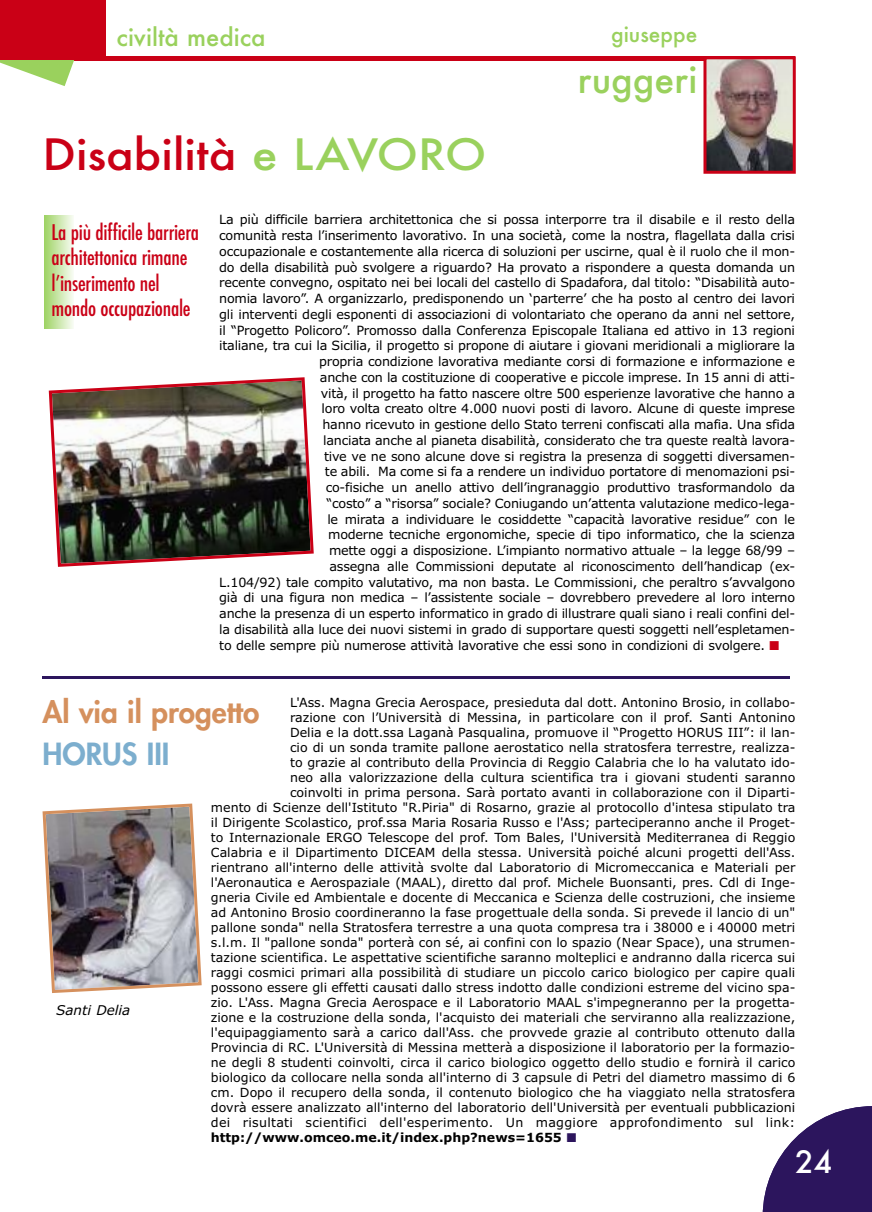
<style>
.page{position:relative;width:872px;height:1212px;background:#fff}
.page>*{position:absolute;margin:0;border:0;box-sizing:border-box;transform-origin:0 0}
.t1{font:500 42px "Futura";color:#ca0016;scale:1.1 1}
.t2{font:500 36px "Futura";color:#9ad15d}
.t3{font:500 30px "Futura";color:#fff}
.t4{font:800 29.7px "Futura";color:#d5905d}
.t5{font:800 29.7px "Futura";color:#7caece}
.t6{font:500 24px "Futura";color:#9ad15d}
.t7{font:500 condensed 21px/25.5px "Futura";letter-spacing:-.015em;color:#ca0016}
.t8{font:500 21px "Futura";color:#9ad15d}
.t9{font:italic 13.5px "Verdana";color:#000}
.t10{font:12.75px "Verdana";letter-spacing:-.02em;color:#000}
.t11{font:12.6px "Verdana";color:#000}
.t12{font:12.6px "Verdana";letter-spacing:.025em;color:#000}
.t13{font:700 12.6px "Verdana";color:#000}
.s1{color:#9ad15d}
.s2{color:#ca0016}
.s3{color:#2c155d}
</style>
<div class="page">
<svg style="left:762px;top:1106px;width:110px;height:106px"></svg>
<hr style="left:74px;top:56px;width:720px;height:4px;background:#ca0016">
<svg style="left:0;top:60px;width:92px;height:26px"></svg>
<div style="left:0;top:0;width:106px;height:60px;background:#ca0016"></div>
<svg style="left:44px;top:215px;width:29px;height:114px;background:#c9e6a9"></svg>
<img style="left:707px;top:60px;width:84px;height:110px">
<div style="left:703px;top:56px;width:92px;height:118px;border:3px solid #ca0016"></div>
<img style="left:48px;top:377px;width:266px;height:190px">
<img style="left:42px;top:803px;width:160px;height:190px">
<hr style="left:43px;top:676px;width:747px;height:2px;background:#2c155d">
<h3 class="t6" style="left:117px;top:24px;width:150px">civiltà medica</h3>
<h1 class="t1" style="left:42px;top:131px;width:405px">Disabilità <span class="s1">e LAVORO</span></h1>
<h3 class="t8" style="left:611px;top:23px;width:88px">giuseppe</h3>
<h2 class="t2" style="left:577px;top:60px;width:121px">ruggeri</h2>
<h3 class="t7" style="left:52px;top:220px;width:149px">La più difficile barriera architettonica rimane l’inserimento nel mondo occupazionale</h3>
<p class="t10" style="left:219px;top:213px;width:577px">La più difficile barriera architettonica che si possa interporre tra il disabile e il resto della</p>
<p class="t10" style="left:219px;top:228px;width:577px">comunità resta l’inserimento lavorativo. In una società, come la nostra, flagellata dalla crisi</p>
<p class="t10" style="left:219px;top:244px;width:577px">occupazionale e costantemente alla ricerca di soluzioni per uscirne, qual è il ruolo che il mon-</p>
<p class="t10" style="left:219px;top:260px;width:577px">do della disabilità può svolgere a riguardo? Ha provato a rispondere a questa domanda un</p>
<p class="t10" style="left:219px;top:276px;width:577px">recente convegno, ospitato nei bei locali del castello di Spadafora, dal titolo: “Disabilità auto-</p>
<p class="t10" style="left:219px;top:291px;width:577px">nomia lavoro”. A organizzarlo, predisponendo un ‘parterre’ che ha posto al centro dei lavori</p>
<p class="t10" style="left:219px;top:307px;width:577px">gli interventi degli esponenti di associazioni di volontariato che operano da anni nel settore,</p>
<p class="t10" style="left:219px;top:323px;width:577px">il “Progetto Policoro”. Promosso dalla Conferenza Episcopale Italiana ed attivo in 13 regioni</p>
<p class="t10" style="left:219px;top:339px;width:577px">italiane, tra cui la Sicilia, il progetto si propone di aiutare i giovani meridionali a migliorare la</p>
<p class="t10" style="left:319px;top:354px;width:477px">propria condizione lavorativa mediante corsi di formazione e informazione e</p>
<p class="t10" style="left:320px;top:370px;width:476px">anche con la costituzione di cooperative e piccole imprese. In 15 anni di atti-</p>
<p class="t10" style="left:321px;top:386px;width:476px">vità, il progetto ha fatto nascere oltre 500 esperienze lavorative che hanno a</p>
<p class="t10" style="left:321px;top:402px;width:475px">loro volta creato oltre 4.000 nuovi posti di lavoro. Alcune di queste imprese</p>
<p class="t10" style="left:322px;top:417px;width:474px">hanno ricevuto in gestione dello Stato terreni confiscati alla mafia. Una sfida</p>
<p class="t10" style="left:323px;top:433px;width:473px">lanciata anche al pianeta disabilità, considerato che tra queste realtà lavora-</p>
<p class="t10" style="left:324px;top:449px;width:472px">tive ve ne sono alcune dove si registra la presenza di soggetti diversamen-</p>
<p class="t10" style="left:325px;top:465px;width:472px">te abili. Ma come si fa a rendere un individuo portatore di menomazioni psi-</p>
<p class="t10" style="left:326px;top:480px;width:471px">co-fisiche un anello attivo dell’ingranaggio produttivo trasformandolo da</p>
<p class="t10" style="left:326px;top:496px;width:470px">“costo” a “risorsa” sociale? Coniugando un’attenta valutazione medico-lega-</p>
<p class="t10" style="left:327px;top:512px;width:469px">le mirata a individuare le cosiddette “capacità lavorative residue” con le</p>
<p class="t10" style="left:328px;top:528px;width:468px">moderne tecniche ergonomiche, specie di tipo informatico, che la scienza</p>
<p class="t10" style="left:329px;top:543px;width:467px">mette oggi a disposizione. L’impianto normativo attuale – la legge 68/99 –</p>
<p class="t10" style="left:329px;top:559px;width:467px">assegna alle Commissioni deputate al riconoscimento dell’handicap (ex-</p>
<p class="t10" style="left:219px;top:575px;width:577px">L.104/92) tale compito valutativo, ma non basta. Le Commissioni, che peraltro s’avvalgono</p>
<p class="t10" style="left:219px;top:591px;width:577px">già di una figura non medica – l’assistente sociale – dovrebbero prevedere al loro interno</p>
<p class="t10" style="left:219px;top:606px;width:577px">anche la presenza di un esperto informatico in grado di illustrare quali siano i reali confini del-</p>
<p class="t10" style="left:219px;top:622px;width:577px">la disabilità alla luce dei nuovi sistemi in grado di supportare questi soggetti nell’espletamen-</p>
<p class="t10" style="left:219px;top:638px;width:561px">to delle sempre più numerose attività lavorative che essi sono in condizioni di svolgere. <span class="s2">■</span></p>
<h3 class="t4" style="left:43px;top:697px;width:218px">Al via il progetto</h3>
<h3 class="t5" style="left:43px;top:740px;width:128px">HORUS III</h3>
<p class="t11" style="left:290px;top:695px;width:507px">L'Ass. Magna Grecia Aerospace, presieduta dal dott. Antonino Brosio, in collabo-</p>
<p class="t11" style="left:290px;top:710px;width:507px">razione con l’Università di Messina, in particolare con il prof. Santi Antonino</p>
<p class="t11" style="left:290px;top:725px;width:507px">Delia e la dott.ssa Laganà Pasqualina, promuove il “Progetto HORUS III”: il lan-</p>
<p class="t11" style="left:290px;top:740px;width:507px">cio di un sonda tramite pallone aerostatico nella stratosfera terrestre, realizza-</p>
<p class="t11" style="left:290px;top:755px;width:507px">to grazie al contributo della Provincia di Reggio Calabria che lo ha valutato ido-</p>
<p class="t11" style="left:290px;top:770px;width:507px">neo alla valorizzazione della cultura scientifica tra i giovani studenti saranno</p>
<p class="t11" style="left:290px;top:785px;width:507px">coinvolti in prima persona. Sarà portato avanti in collaborazione con il Diparti-</p>
<p class="t11" style="left:211px;top:800px;width:586px">mento di Scienze dell'Istituto "R.Piria" di Rosarno, grazie al protocollo d'intesa stipulato tra</p>
<p class="t11" style="left:211px;top:815px;width:586px">il Dirigente Scolastico, prof.ssa Maria Rosaria Russo e l'Ass; parteciperanno anche il Proget-</p>
<p class="t11" style="left:211px;top:830px;width:586px">to Internazionale ERGO Telescope del prof. Tom Bales, l'Università Mediterranea di Reggio</p>
<p class="t11" style="left:211px;top:845px;width:586px">Calabria e il Dipartimento DICEAM della stessa. Università poiché alcuni progetti dell'Ass.</p>
<p class="t11" style="left:211px;top:860px;width:586px">rientrano all'interno delle attività svolte dal Laboratorio di Micromeccanica e Materiali per</p>
<p class="t11" style="left:211px;top:875px;width:586px">l'Aeronautica e Aerospaziale (MAAL), diretto dal prof. Michele Buonsanti, pres. Cdl di Inge-</p>
<p class="t11" style="left:211px;top:890px;width:586px">gneria Civile ed Ambientale e docente di Meccanica e Scienza delle costruzioni, che insieme</p>
<p class="t11" style="left:211px;top:905px;width:586px">ad Antonino Brosio coordineranno la fase progettuale della sonda. Si prevede il lancio di un"</p>
<p class="t11" style="left:211px;top:920px;width:586px">pallone sonda" nella Stratosfera terrestre a una quota compresa tra i 38000 e i 40000 metri</p>
<p class="t11" style="left:211px;top:935px;width:586px">s.l.m. Il "pallone sonda" porterà con sé, ai confini con lo spazio (Near Space), una strumen-</p>
<p class="t11" style="left:211px;top:950px;width:586px">tazione scientifica. Le aspettative scientifiche saranno molteplici e andranno dalla ricerca sui</p>
<p class="t11" style="left:211px;top:965px;width:586px">raggi cosmici primari alla possibilità di studiare un piccolo carico biologico per capire quali</p>
<p class="t11" style="left:211px;top:980px;width:586px">possono essere gli effetti causati dallo stress indotto dalle condizioni estreme del vicino spa-</p>
<p class="t11" style="left:211px;top:995px;width:586px">zio. L'Ass. Magna Grecia Aerospace e il Laboratorio MAAL s'impegneranno per la progetta-</p>
<p class="t11" style="left:211px;top:1010px;width:586px">zione e la costruzione della sonda, l'acquisto dei materiali che serviranno alla realizzazione,</p>
<p class="t11" style="left:211px;top:1025px;width:586px">l'equipaggiamento sarà a carico dall'Ass. che provvede grazie al contributo ottenuto dalla</p>
<p class="t11" style="left:211px;top:1040px;width:586px">Provincia di RC. L'Università di Messina metterà a disposizione il laboratorio per la formazio-</p>
<p class="t11" style="left:211px;top:1055px;width:586px">ne degli 8 studenti coinvolti, circa il carico biologico oggetto dello studio e fornirà il carico</p>
<p class="t11" style="left:211px;top:1070px;width:586px">biologico da collocare nella sonda all'interno di 3 capsule di Petri del diametro massimo di 6</p>
<p class="t11" style="left:211px;top:1085px;width:586px">cm. Dopo il recupero della sonda, il contenuto biologico che ha viaggiato nella stratosfera</p>
<p class="t11" style="left:211px;top:1100px;width:586px">dovrà essere analizzato all'interno del laboratorio dell'Università per eventuali pubblicazioni</p>
<p class="t12" style="left:211px;top:1115px;width:586px">dei risultati scientifici dell'esperimento. Un maggiore approfondimento sul link:</p>
<p class="t13" style="left:211px;top:1130px;width:367px">http://www.omceo.me.it/index.php?news=1655 <span class="s3">■</span></p>
<p class="t9" style="left:56px;top:1003px;width:76px">Santi Delia</p>
<h3 class="t3" style="left:795px;top:1145px;width:39px">24</h3>
</div>
